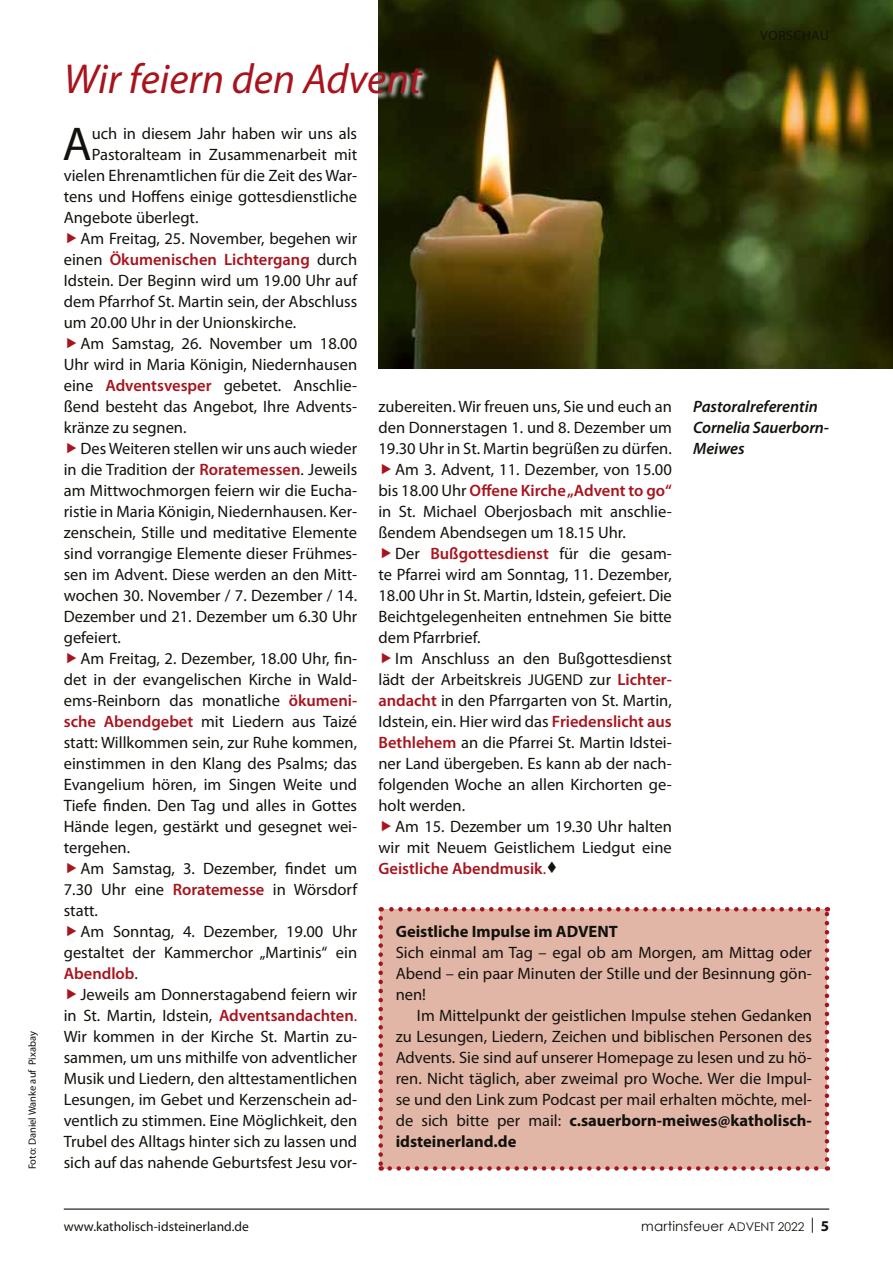
<style>
.page{position:relative;width:893px;height:1263px;background:#fff}
.page>*{position:absolute;margin:0;border:0;box-sizing:border-box;transform-origin:0 0}
.t1{font:47.7px "Myriad Pro";color:#12120d}
.t2{font:italic 42px "Myriad Pro";color:#a8141d}
.t3{font:16.5px/21px "Myriad Pro";color:#12120d;text-align:justify}
.t4{font:600 16.5px "Myriad Pro";color:#a8141d}
.t5{font:italic 600 16.5px/21px "Myriad Pro";letter-spacing:-.005em;color:#12120d}
.t6{font:700 16.5px "Myriad Pro";color:#12120d}
.t7{font:13.5px "Myriad Pro";color:#12120d}
.t8{font:13.5px "Century Gothic";letter-spacing:.01em;color:#12120d}
.t9{font:10.5px "Myriad Pro";color:#12120d}
.s1{font-weight:400;color:#12120d}
.s2{font-weight:600;color:#a8141d}
.s3{color:#a8141d}
.s4{font-size:15.75px}
.s5{font-weight:400}
.s6{color:#12120d}
.s7{font-weight:700}
.s8{font-size:12px}
.s9{font-family:"Myriad Pro";font-size:15px}
.s10{font-family:"Myriad Pro";font-weight:700;font-size:15px}
</style>
<div class="page">
<img style="left:378px;top:0;width:515px;height:369px">
<div style="left:66px;top:61px;width:364px;height:40px;background:#fff"></div>
<div style="left:381px;top:909px;width:446px;height:259px;background:#e2b6a7"></div>
<svg style="left:378px;top:918px;width:5px;height:253px"></svg>
<svg style="left:390px;top:1166px;width:438px;height:5px"></svg>
<svg style="left:825px;top:907px;width:4px;height:252px"></svg>
<svg style="left:381px;top:907px;width:437px;height:4px"></svg>
<hr style="left:64px;top:1208px;width:765px;height:1px;background:#12120d">
<p class="t9" style="left:26px;top:1169px;width:139px;rotate:-90deg">Foto: Daniel Wanke auf Pixabay</p>
<h2 class="t2" style="left:64px;top:53px;width:360px">Wir feiern den Advent</h2>
<p class="t7" style="left:760px;top:27px;width:21px">Vorschau</p>
<h1 class="t1" style="left:63px;top:114px;width:31px">A</h1>
<p class="t3" style="left:92px;top:122px;width:267px">uch in diesem Jahr haben wir uns als</p>
<p class="t3" style="left:92px;top:143px;width:267px">Pastoralteam in Zusammenarbeit mit</p>
<p class="t3" style="left:64px;top:164px;width:295px">vielen Ehrenamtlichen für die Zeit des War-</p>
<p class="t3" style="left:64px;top:185px;width:295px">tens und Hoffens einige gottesdienstliche</p>
<p class="t3" style="left:64px;top:206px;width:136px">Angebote überlegt.</p>
<p class="t3" style="left:81px;top:227px;width:278px">Am Freitag, 25. November, begehen wir</p>
<p class="t4" style="left:64px;top:249px;width:295px"><span class="s1">einen</span> Ökumenischen Lichtergang <span class="s1">durch</span></p>
<p class="t3" style="left:64px;top:269px;width:295px">Idstein. Der Beginn wird um 19.00 Uhr auf</p>
<p class="t3" style="left:64px;top:291px;width:295px">dem Pfarrhof St. Martin sein, der Abschluss</p>
<p class="t3" style="left:64px;top:312px;width:234px">um 20.00 Uhr in der Unionskirche.</p>
<p class="t3" style="left:81px;top:333px;width:278px">Am Samstag, 26. November um 18.00</p>
<p class="t3" style="left:64px;top:354px;width:295px">Uhr wird in Maria Königin, Niedernhausen</p>
<p class="t3" style="left:64px;top:375px;width:295px">eine <span class="s2">Adventsvesper</span> gebetet. Anschlie-</p>
<p class="t3" style="left:64px;top:396px;width:295px">ßend besteht das Angebot, Ihre Advents-</p>
<p class="t3" style="left:64px;top:417px;width:124px">kränze zu segnen.</p>
<p class="t3" style="left:81px;top:438px;width:278px">Des Weiteren stellen wir uns auch wieder</p>
<p class="t3" style="left:64px;top:459px;width:295px">in die Tradition der <span class="s2">Roratemessen</span>. Jeweils</p>
<p class="t3" style="left:64px;top:480px;width:295px">am Mittwochmorgen feiern wir die Eucha-</p>
<p class="t3" style="left:64px;top:501px;width:295px">ristie in Maria Königin, Niedernhausen. Ker-</p>
<p class="t3" style="left:64px;top:522px;width:295px">zenschein, Stille und meditative Elemente</p>
<p class="t3" style="left:64px;top:543px;width:295px">sind vorrangige Elemente dieser Frühmes-</p>
<p class="t3" style="left:64px;top:564px;width:295px">sen im Advent. Diese werden an den Mitt-</p>
<p class="t3" style="left:64px;top:585px;width:295px">wochen 30. November / 7. Dezember / 14.</p>
<p class="t3" style="left:64px;top:606px;width:295px">Dezember und 21. Dezember um 6.30 Uhr</p>
<p class="t3" style="left:64px;top:627px;width:59px">gefeiert.</p>
<p class="t3" style="left:81px;top:648px;width:278px">Am Freitag, 2. Dezember, 18.00 Uhr, fin-</p>
<p class="t3" style="left:64px;top:669px;width:294px">det in der evangelischen Kirche in Wald-</p>
<p class="t3" style="left:64px;top:690px;width:295px">ems-Reinborn das monatliche <span class="s2">ökumeni-</span></p>
<p class="t3" style="left:64px;top:711px;width:295px"><span class="s2">sche Abendgebet</span> mit Liedern aus Taizé</p>
<p class="t3" style="left:64px;top:732px;width:295px">statt: Willkommen sein, zur Ruhe kommen,</p>
<p class="t3" style="left:64px;top:753px;width:295px">einstimmen in den Klang des Psalms; das</p>
<p class="t3" style="left:64px;top:774px;width:295px">Evangelium hören, im Singen Weite und</p>
<p class="t3" style="left:64px;top:795px;width:295px">Tiefe finden. Den Tag und alles in Gottes</p>
<p class="t3" style="left:64px;top:816px;width:295px">Hände legen, gestärkt und gesegnet wei-</p>
<p class="t3" style="left:64px;top:837px;width:68px">tergehen.</p>
<p class="t3" style="left:81px;top:858px;width:278px">Am Samstag, 3. Dezember, findet um</p>
<p class="t3" style="left:64px;top:879px;width:295px">7.30 Uhr eine <span class="s2">Roratemesse</span> in Wörsdorf</p>
<p class="t3" style="left:64px;top:900px;width:36px">statt.</p>
<p class="t3" style="left:81px;top:921px;width:278px">Am Sonntag, 4. Dezember, 19.00 Uhr</p>
<p class="t3" style="left:64px;top:942px;width:295px">gestaltet der Kammerchor „Martinis“ ein</p>
<p class="t4" style="left:64px;top:963px;width:76px">Abendlob<span class="s1">.</span></p>
<p class="t3" style="left:81px;top:984px;width:278px">Jeweils am Donnerstagabend feiern wir</p>
<p class="t3" style="left:64px;top:1005px;width:295px">in St. Martin, Idstein, <span class="s2">Adventsandachten</span><span class="s3">.</span></p>
<p class="t3" style="left:64px;top:1026px;width:295px">Wir kommen in der Kirche St. Martin zu-</p>
<p class="t3" style="left:64px;top:1047px;width:295px">sammen, um uns mithilfe von adventlicher</p>
<p class="t3" style="left:64px;top:1068px;width:295px">Musik und Liedern, den alttestamentlichen</p>
<p class="t3" style="left:64px;top:1089px;width:295px">Lesungen, im Gebet und Kerzenschein ad-</p>
<p class="t3" style="left:64px;top:1110px;width:295px">ventlich zu stimmen. Eine Möglichkeit, den</p>
<p class="t3" style="left:64px;top:1131px;width:295px">Trubel des Alltags hinter sich zu lassen und</p>
<p class="t3" style="left:64px;top:1152px;width:295px">sich auf das nahende Geburtsfest Jesu vor-</p>
<p class="t3" style="left:378px;top:395px;width:295px">zubereiten. Wir freuen uns, Sie und euch an</p>
<p class="t3" style="left:378px;top:416px;width:295px">den Donnerstagen 1. und 8. Dezember um</p>
<p class="t3" style="left:378px;top:437px;width:295px">19.30 Uhr in St. Martin begrüßen zu dürfen.</p>
<p class="t3" style="left:395px;top:458px;width:278px">Am 3. Advent, 11. Dezember, von 15.00</p>
<p class="t4" style="left:378px;top:480px;width:295px"><span class="s1">bis 18.00 Uhr</span> Offene Kirche „Advent to go“</p>
<p class="t3" style="left:378px;top:500px;width:295px">in St. Michael Oberjosbach mit anschlie-</p>
<p class="t3" style="left:378px;top:521px;width:249px">ßendem Abendsegen um 18.15 Uhr.</p>
<p class="t3" style="left:395px;top:542px;width:278px">Der <span class="s2">Bußgottesdienst</span> für die gesam-</p>
<p class="t3" style="left:378px;top:564px;width:295px">te Pfarrei wird am Sonntag, 11. Dezember,</p>
<p class="t3" style="left:378px;top:585px;width:295px">18.00 Uhr in St. Martin, Idstein, gefeiert. Die</p>
<p class="t3" style="left:378px;top:606px;width:295px">Beichtgelegenheiten entnehmen Sie bitte</p>
<p class="t3" style="left:378px;top:627px;width:103px">dem Pfarrbrief.</p>
<p class="t3" style="left:395px;top:648px;width:278px">Im Anschluss an den Bußgottesdienst</p>
<p class="t3" style="left:378px;top:669px;width:294px">lädt der Arbeitskreis <span class="s4">JUGEND</span> zur <span class="s2">Lichter-</span></p>
<p class="t3" style="left:378px;top:689px;width:295px"><span class="s2">andacht</span> in den Pfarrgarten von St. Martin,</p>
<p class="t3" style="left:378px;top:710px;width:295px">Idstein, ein. Hier wird das <span class="s2">Friedenslicht aus</span></p>
<p class="t3" style="left:378px;top:731px;width:295px"><span class="s2">Bethlehem</span> an die Pfarrei St. Martin Idstei-</p>
<p class="t3" style="left:378px;top:752px;width:295px">ner Land übergeben. Es kann ab der nach-</p>
<p class="t3" style="left:378px;top:773px;width:295px">folgenden Woche an allen Kirchorten ge-</p>
<p class="t3" style="left:378px;top:794px;width:88px">holt werden.</p>
<p class="t3" style="left:395px;top:815px;width:278px">Am 15. Dezember um 19.30 Uhr halten</p>
<p class="t3" style="left:378px;top:837px;width:295px">wir mit Neuem Geistlichem Liedgut eine</p>
<p class="t4" style="left:378px;top:858px;width:181px">Geistliche Abendmusik<span class="s5">.</span><span class="s6">•</span></p>
<p class="t5" style="left:693px;top:396px;width:137px">Pastoralreferentin<br>Cornelia Sauerborn-<br>Meiwes</p>
<p class="t6" style="left:396px;top:920px;width:224px">Geistliche Impulse im ADVENT</p>
<p class="t3" style="left:396px;top:941px;width:418px">Sich einmal am Tag – egal ob am Morgen, am Mittag oder Abend – ein paar Minuten der Stille und der Besinnung gön&shy;nen!</p>
<p class="t3" style="left:396px;top:1004px;width:418px;text-indent:21px">Im Mittelpunkt der geistlichen Impulse stehen Gedanken zu Lesungen, Liedern, Zeichen und biblischen Personen des Advents. Sie sind auf unserer Homepage zu lesen und zu hö&shy;ren. Nicht täglich, aber zweimal pro Woche. Wer die Impul&shy;se und den Link zum Podcast per mail erhalten möchte, mel&shy;de sich bitte per mail: <span class="s7">c.sauerborn-meiwes@katholisch&shy;idsteinerland.de</span></p>
<p class="t7" style="left:64px;top:1218px;width:187px">www.katholisch-idsteinerland.de</p>
<p class="t8" style="left:641px;top:1216px;width:189px">martinsfeuer <span class="s8">advent 2022</span> <span class="s9">|</span> <span class="s10">5</span></p>
</div>
